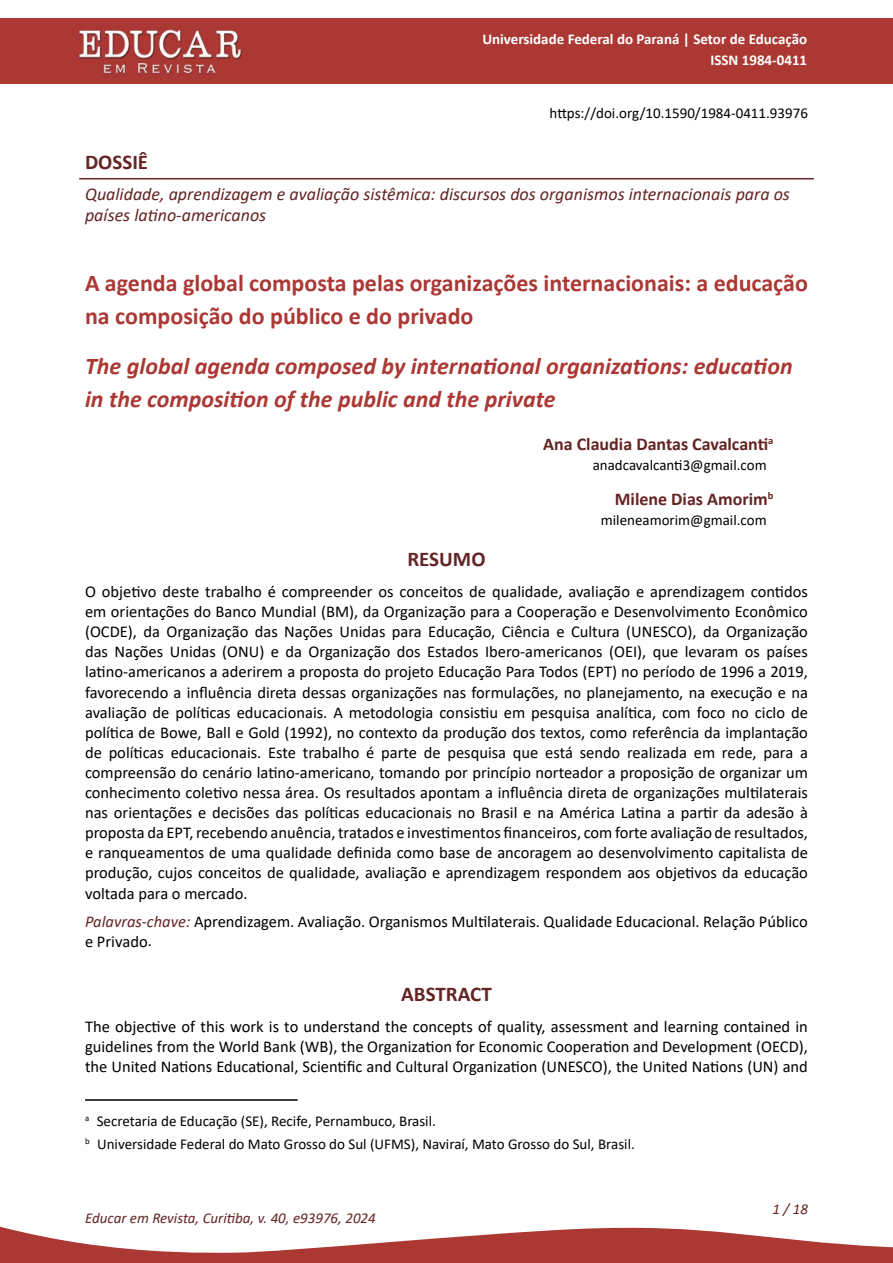
<style>
.page{position:relative;width:893px;height:1263px;background:#fff}
.page>*{position:absolute;margin:0;border:0;box-sizing:border-box;transform-origin:0 0}
._5-TÍTULO_ARTIGO_idiomas_secundários{font:italic 700 24px/33px "Calibri";color:#ab3834}
._4-TÍTULO_ARTIGO_idioma_principal{font:700 24px/33px "Calibri";color:#ab3834}
._11-TÍTULO_ABSTRACT{font:700 21px "Calibri";color:#632423}
._2-GÊNERO__Artigo_Dossiê{font:700 21px "Calibri";color:#632423}
._10-TÍTULO_RESUMO{font:700 21px "Calibri";color:#632423}
._3-TÍTULO_DOSSIÊ{font:italic 18px/21.6px "Calibri";color:#632423}
._6-AUTOR_nome{font:700 18px "Calibri";color:#632423}
._12-TEXTO_RESUMO_ABSTRACT{font:16.5px/20.1px "Calibri";color:#000;text-align:justify}
._13-PALAVRAS-CHAVE_KEYWORDS{font:16.5px/20.1px "Calibri";color:#000}
._17-NOTA_RODAPÉ{font:15px "Calibri";color:#000}
.t1{font:700 15px "Calibri";color:#fff}
._8-NOTA_AUTOR_1{font:15px "Calibri";color:#000}
._7-AUTOR_e-mail{font:15px "Calibri";color:#000}
.t2{font:italic 15px "Calibri";color:#632423}
._1-DOI_primeira_pág{font:15px "Calibri";color:#000}
.s1{font-style:italic;color:#632423}
</style>
<div class="page">
<div style="left:0;top:18px;width:893px;height:66px;background:#ab3833"></div>
<svg style="left:0;top:1226px;width:893px;height:37px"></svg>
<hr style="left:79px;top:178px;width:735px;height:1px;background:#632423">
<img style="left:78px;top:29px;width:165px;height:45px">
<hr style="left:85px;top:1099px;width:213px;height:2px;background:#000">
<p class="t1" style="left:482px;top:28px;width:326px">Universidade Federal do Paraná | Setor de Educação</p>
<p class="t1" style="left:710px;top:49px;width:98px">ISSN 1984-0411</p>
<p class="_1-DOI_primeira_pág" style="left:550px;top:102px;width:260px">https://doi.org/10.1590/1984-0411.93976</p>
<p class="_2-GÊNERO__Artigo_Dossiê" style="left:85px;top:147px;width:65px">DOSSIÊ</p>
<p class="_3-TÍTULO_DOSSIÊ" style="left:85px;top:182px;width:706px">Qualidade, aprendizagem e avaliação sistêmica: discursos dos organismos internacionais para os países latino-americanos</p>
<p class="_4-TÍTULO_ARTIGO_idioma_principal" style="left:85px;top:267px;width:724px">A agenda global composta pelas organizações internacionais: a educação na composição do público e do privado</p>
<p class="_5-TÍTULO_ARTIGO_idiomas_secundários" style="left:85px;top:349px;width:709px">The global agenda composed by international organizations: education in the composition of the public and the private</p>
<p class="_6-AUTOR_nome" style="left:543px;top:432px;width:232px">Ana Claudia Dantas Cavalcanti<sup>a</sup></p>
<p class="_7-AUTOR_e-mail" style="left:593px;top:454px;width:175px">anadcavalcanti3@gmail.com</p>
<p class="_6-AUTOR_nome" style="left:615px;top:487px;width:160px">Milene Dias Amorim<sup>b</sup></p>
<p class="_7-AUTOR_e-mail" style="left:601px;top:509px;width:167px">mileneamorim@gmail.com</p>
<p class="_10-TÍTULO_RESUMO" style="left:407px;top:544px;width:80px">RESUMO</p>
<p class="_12-TEXTO_RESUMO_ABSTRACT" style="left:85px;top:581px;width:724px">O objetivo deste trabalho é compreender os conceitos de qualidade, avaliação e aprendizagem contidos em orientações do Banco Mundial (BM), da Organização para a Cooperação e Desenvolvimento Econômico (OCDE), da Organização das Nações Unidas para Educação, Ciência e Cultura (UNESCO), da Organização das Nações Unidas (ONU) e da Organização dos Estados Ibero-americanos (OEI), que levaram os países latino-americanos a aderirem a proposta do projeto Educação Para Todos (EPT) no período de 1996 a 2019, favorecendo a influência direta dessas organizações nas formulações, no planejamento, na execução e na avaliação de políticas educacionais. A metodologia consistiu em pesquisa analítica, com foco no ciclo de política de Bowe, Ball e Gold (1992), no contexto da produção dos textos, como referência da implantação de políticas educacionais. Este trabalho é parte de pesquisa que está sendo realizada em rede, para a compreensão do cenário latino-americano, tomando por princípio norteador a proposição de organizar um conhecimento coletivo nessa área. Os resultados apontam a influência direta de organizações multilaterais nas orientações e decisões das políticas educacionais no Brasil e na América Latina a partir da adesão à proposta da EPT, recebendo anuência, tratados e investimentos financeiros, com forte avaliação de resultados, e ranqueamentos de uma qualidade definida como base de ancoragem ao desenvolvimento capitalista de produção, cujos conceitos de qualidade, avaliação e aprendizagem respondem aos objetivos da educação voltada para o mercado.</p>
<p class="_13-PALAVRAS-CHAVE_KEYWORDS" style="left:85px;top:911px;width:724px"><span class="s1">Palavras-chave:</span> Aprendizagem. Avaliação. Organismos Multilaterais. Qualidade Educacional. Relação Público e Privado.</p>
<p class="_11-TÍTULO_ABSTRACT" style="left:401px;top:979px;width:92px">ABSTRACT</p>
<p class="_12-TEXTO_RESUMO_ABSTRACT" style="left:85px;top:1016px;width:724px">The objective of this work is to understand the concepts of quality, assessment and learning contained in guidelines from the World Bank (WB), the Organization for Economic Cooperation and Development (OECD), the United Nations Educational, Scientific and Cultural Organization (UNESCO), the United Nations (UN) and</p>
<p class="_8-NOTA_AUTOR_1" style="left:85px;top:1111px;width:352px"><sup>a</sup> Secretaria de Educação (SE), Recife, Pernambuco, Brasil.</p>
<p class="_17-NOTA_RODAPÉ" style="left:85px;top:1133px;width:551px"><sup>b</sup> Universidade Federal do Mato Grosso do Sul (UFMS), Naviraí, Mato Grosso do Sul, Brasil.</p>
<p class="t2" style="left:85px;top:1208px;width:292px">Educar em Revista, Curitiba, v. 40, e93976, 2024</p>
<p class="t2" style="left:772px;top:1198px;width:37px">1 / 18</p>
</div>
